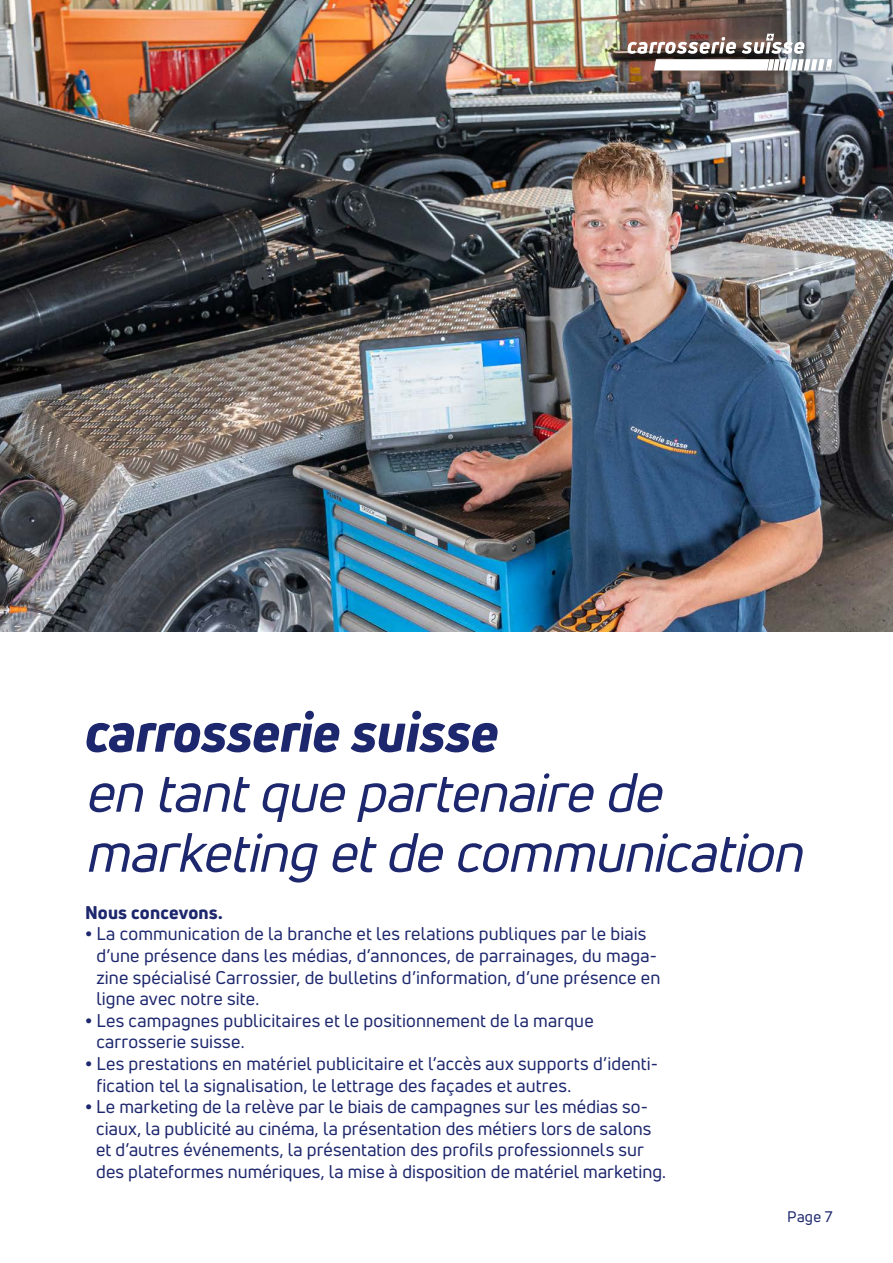
<style>
.page{position:relative;width:893px;height:1263px;background:#fff}
.page>*{position:absolute;margin:0;border:0;box-sizing:border-box;transform-origin:0 0}
.t1{font:italic 54px/60px "Uni Neue";color:#1d276d}
.t2{font:italic 800 54px "Uni Neue";letter-spacing:-.01em;color:#1d276d}
.t3{font:18px/21.6px "Uni Neue";letter-spacing:.005em;color:#1d276d}
.t4{font:800 18px "Uni Neue";letter-spacing:.01em;color:#1d276d}
.t5{font:15px "Uni Neue";color:#1d276d}
.s1{font-weight:800}
</style>
<div class="page">
<img style="left:0;top:0;width:893px;height:631px">
<div style="left:627px;top:34px;width:214px;height:45px;background:#000;opacity:.15"></div>
<img style="left:627px;top:34px;width:205px;height:37px">
<h1 class="t2" style="left:85px;top:696px;width:415px">carrosserie suisse</h1>
<h1 class="t1" style="left:85px;top:762px;width:733px">en tantque partenaire de marketing etde communication</h1>
<p class="t4" style="left:85px;top:900px;width:139px">Nous concevons.</p>
<p class="t3" style="left:96px;top:923px;width:565px;text-indent:-11px"><span class="s1">•</span> La communication de la branche et les relations publiques par le biais d’une présence dans les médias, d’annonces, de parrainages, du maga&shy;zine spécialisé Carrossier, de bulletins d’information, d’une présence en ligne avec notre site.</p>
<p class="t3" style="left:96px;top:1009px;width:499px;text-indent:-11px"><span class="s1">•</span> Les campagnes publicitaires et le positionnement de la marque carrosserie suisse.</p>
<p class="t3" style="left:96px;top:1052px;width:563px;text-indent:-11px"><span class="s1">•</span> Les prestations en matériel publicitaire et l’accès aux supports d’identi&shy;fication tel la signalisation, le lettrage des façades et autres.</p>
<p class="t3" style="left:96px;top:1096px;width:571px;text-indent:-11px"><span class="s1">•</span> Le marketing de la relève par le biais de campagnes sur les médias so&shy;ciaux, la publicité au cinéma, la présentation des métiers lors de salons et d’autres événements, la présentation des profils professionnels sur des plateformes numériques, la mise à disposition de matériel marketing.</p>
<p class="t5" style="left:787px;top:1207px;width:47px">Page 7</p>
</div>
